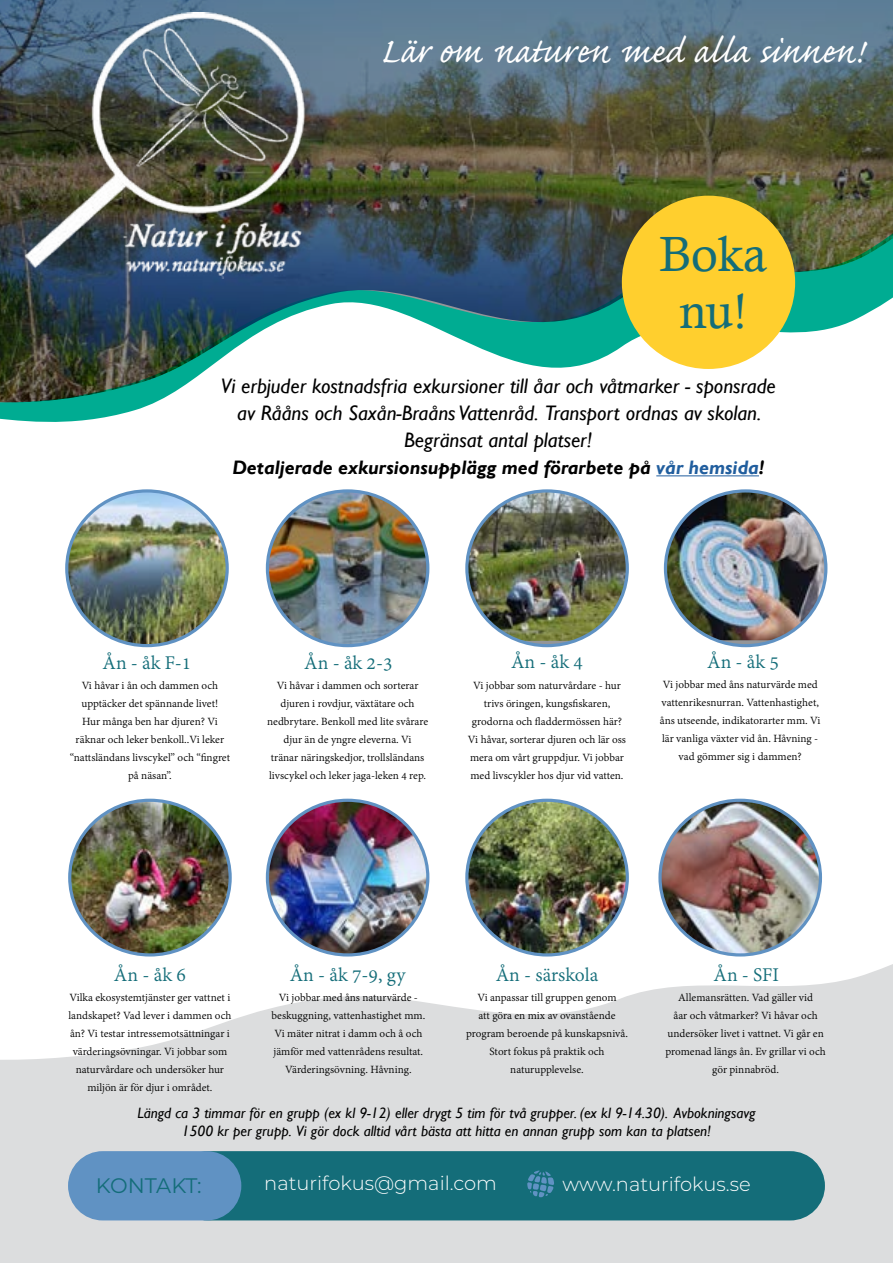
<style>
.page{position:relative;width:893px;height:1263px;background:#fff}
.page>*{position:absolute;margin:0;border:0;box-sizing:border-box;transform-origin:0 0}
.t1{font:49.5px/57px "Calisto";color:#146d79;text-align:center}
.t2{font:45px "Caflisch Script Pro";color:#fff}
.t3{font:italic 21px/27px "Gill Sans";color:#000;text-align:center}
.t4{font:21px "Adobe Devanagari";color:#146d79}
.t5{font:21px "Montserrat";letter-spacing:-.015em;color:#146d79}
.t6{font:italic 700 19.5px "Gill Sans";color:#000}
.t7{font:300 19.5px "Montserrat";color:#fff}
.t8{font:italic 15px/18px "Gill Sans";color:#000;text-align:center}
.t9{font:12px/18px "Adobe Devanagari";color:#000;text-align:center}
.s1{color:#215e9e}
</style>
<div class="page">
<svg style="left:0;top:955px;width:893px;height:308px;fill:#dcddde"></svg>
<svg style="left:0;top:404px;width:152px;height:18px;fill:#00ac92"></svg>
<img style="left:67px;top:491px;width:160px;height:155px">
<div style="left:65px;top:489px;width:164px;height:158px;border:3px solid #6092c3;border-radius:50%"></div>
<img style="left:267px;top:491px;width:161px;height:155px">
<div style="left:266px;top:489px;width:163px;height:158px;border:3px solid #6092c3;border-radius:50%"></div>
<img style="left:467px;top:491px;width:160px;height:150px">
<div style="left:465px;top:489px;width:164px;height:158px;border:3px solid #6092c3;border-radius:50%"></div>
<img style="left:665px;top:491px;width:161px;height:149px">
<div style="left:664px;top:489px;width:163px;height:158px;border:3px solid #6092c3;border-radius:50%"></div>
<img style="left:662px;top:800px;width:158px;height:155px">
<div style="left:658px;top:799px;width:164px;height:157px;border:3px solid #6092c3;border-radius:50%"></div>
<img style="left:467px;top:800px;width:160px;height:155px">
<div style="left:465px;top:799px;width:164px;height:157px;border:3px solid #6092c3;border-radius:50%"></div>
<img style="left:267px;top:800px;width:161px;height:155px">
<div style="left:266px;top:799px;width:163px;height:157px;border:3px solid #6092c3;border-radius:50%"></div>
<img style="left:70px;top:800px;width:160px;height:155px">
<div style="left:68px;top:799px;width:164px;height:157px;border:3px solid #6092c3;border-radius:50%"></div>
<img style="left:0;top:0;width:893px;height:404px">
<div style="left:622px;top:196px;width:173px;height:173px;background:#ffcf2e;border-radius:50%"></div>
<div style="left:173px;top:1151px;width:652px;height:69px;background:#146d79;border-radius:35px"></div>
<div style="left:68px;top:1151px;width:173px;height:69px;background:#6092c3;border-radius:35px"></div>
<svg style="left:527px;top:1170px;width:27px;height:27px"></svg>
<img style="left:20px;top:13px;width:289px;height:266px">
<hr style="left:656px;top:475px;width:103px;height:1px;background:#215e9e">
<h2 class="t2" style="left:381px;top:28px;width:484px">Lär om naturen med alla sinnen!</h2>
<h1 class="t1" style="left:659px;top:225px;width:110px">Boka nu!</h1>
<h3 class="t3" style="left:221px;top:373px;width:556px">Vi erbjuder kostnadsfria exkursioner till åar och våtmarker - sponsrade av Rååns och Saxån-Braåns Vattenråd. Transport ordnas av skolan.<br>Begränsat antal platser!</h3>
<h3 class="t6" style="left:232px;top:456px;width:533px">Detaljerade exkursionsupplägg med förarbete på <span class="s1">vår hemsida</span>!</h3>
<h3 class="t4" style="left:103px;top:651px;width:90px">Ån - åk F-1</h3>
<p class="t9" style="left:70px;top:677px;width:162px">Vi håvar i ån och dammen och upptäcker det spännande livet!<br>Hur många ben har djuren? Vi räknar och leker benkoll..Vi leker “nattsländans livscykel” och “fingret på näsan”.</p>
<h3 class="t4" style="left:304px;top:651px;width:90px">Ån - åk 2-3</h3>
<h3 class="t4" style="left:511px;top:650px;width:73px">Ån - åk 4</h3>
<h3 class="t4" style="left:707px;top:650px;width:73px">Ån - åk 5</h3>
<p class="t9" style="left:267px;top:677px;width:162px">Vi håvar i dammen och sorterar djuren i rovdjur, växtätare och nedbrytare. Benkoll med lite svårare djur än de yngre eleverna. Vi<br>tränar näringskedjor, trollsländans livscykel och leker jaga-leken 4 rep.</p>
<p class="t9" style="left:468px;top:677px;width:160px">Vi jobbar som naturvårdare - hur trivs öringen, kungsfiskaren, grodorna och fladdermössen här?<br>Vi håvar, sorterar djuren och lär oss mera om vårt gruppdjur. Vi jobbar med livscykler hos djur vid vatten.</p>
<p class="t9" style="left:660px;top:677px;width:162px">Vi jobbar med åns naturvärde med vattenrikesnurran. Vattenhastighet, åns utseende, indikatorarter mm. Vi lär vanliga växter vid ån. Håvning - vad gömmer sig i dammen?</p>
<h3 class="t4" style="left:114px;top:963px;width:73px">Ån - åk 6</h3>
<h3 class="t4" style="left:290px;top:963px;width:117px">Ån - åk 7-9, gy</h3>
<h3 class="t4" style="left:496px;top:963px;width:104px">Ån - särskola</h3>
<h3 class="t4" style="left:713px;top:963px;width:67px">Ån - SFI</h3>
<p class="t9" style="left:68px;top:989px;width:165px">Vilka ekosystemtjänster ger vattnet i landskapet? Vad lever i dammen och ån? Vi testar intressemotsättningar i värderingsövningar. Vi jobbar som naturvårdare och undersöker hur miljön är för djur i området.</p>
<p class="t9" style="left:272px;top:989px;width:155px">Vi jobbar med åns naturvärde - beskuggning, vattenhastighet mm.<br>Vi mäter nitrat i damm och å och jämför med vattenrådens resultat.<br>Värderingsövning. Håvning.</p>
<p class="t9" style="left:466px;top:989px;width:163px">Vi anpassar till gruppen genom<br>att göra en mix av ovanstående program beroende på kunskapsnivå.<br>Stort fokus på praktik och naturupplevelse.</p>
<p class="t9" style="left:665px;top:989px;width:162px">Allemansrätten. Vad gäller vid<br>åar och våtmarker? Vi håvar och undersöker livet i vattnet. Vi går en promenad längs ån. Ev grillar vi och gör pinnabröd.</p>
<p class="t8" style="left:138px;top:1104px;width:619px">Längd ca 3 timmar för en grupp (ex kl 9-12) eller drygt 5 tim för två grupper. (ex kl 9-14.30). Avbokningsavg<br>1500 kr per grupp. Vi gör dock alltid vårt bästa att hitta en annan grupp som kan ta platsen!</p>
<h3 class="t5" style="left:96px;top:1171px;width:107px">KONTAKT:</h3>
<h3 class="t7" style="left:264px;top:1170px;width:234px">naturifokus@gmail.com</h3>
<h3 class="t7" style="left:562px;top:1171px;width:190px">www.naturifokus.se</h3>
</div>
